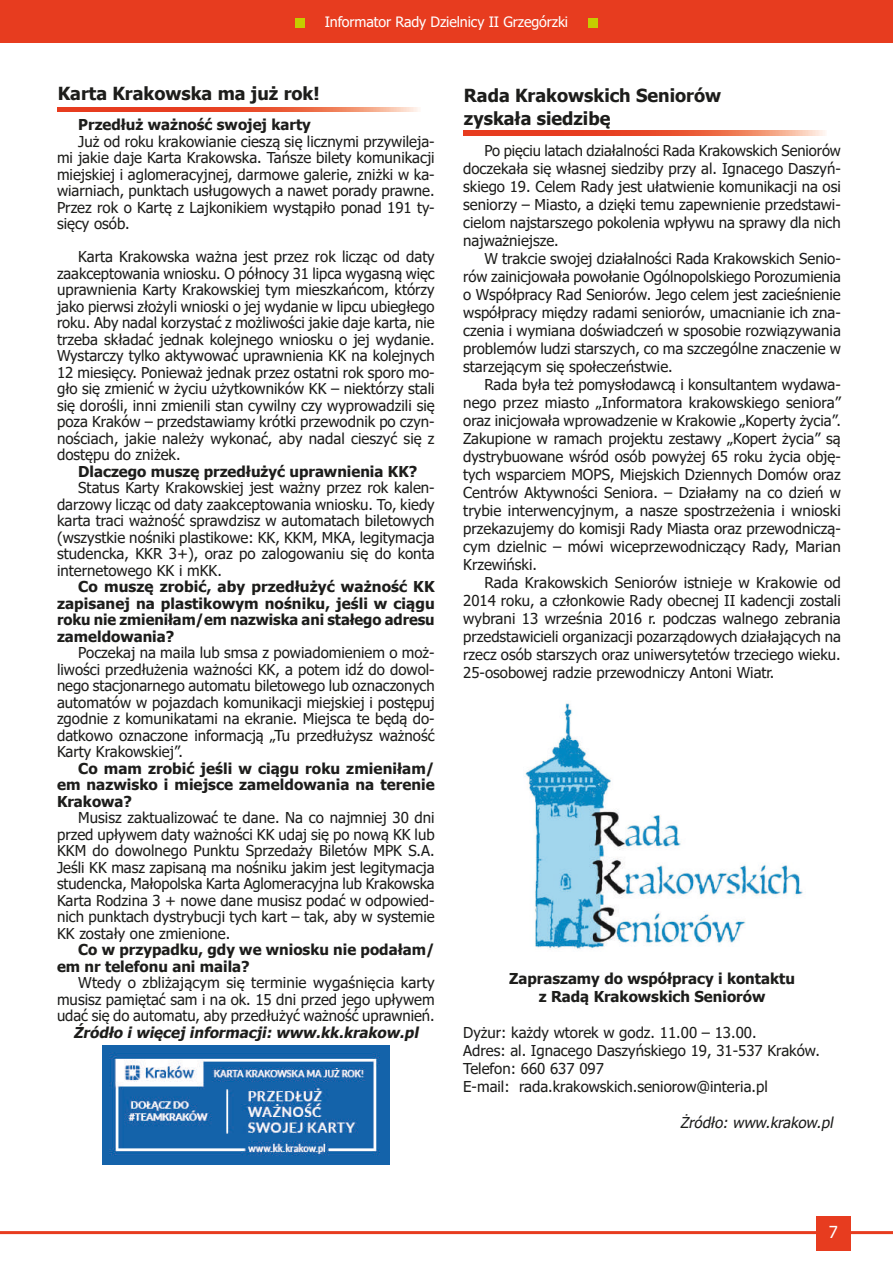
<style>
.page{position:relative;width:893px;height:1263px;background:#fff}
.page>*{position:absolute;margin:0;border:0;box-sizing:border-box;transform-origin:0 0}
.t1{font:700 18px/22.5px "Tahoma";color:#1d1d1b}
.t2{font:16.5px "Tahoma";color:#fff}
.t3{font:15px/16.5px "Tahoma";color:#1d1d1b;text-align:justify}
.t4{font:700 15px/16.5px "Tahoma";color:#1d1d1b;text-align:justify}
.t5{font:italic 700 15px "Tahoma";color:#1d1d1b}
.t6{font:italic 15px "Tahoma";color:#1d1d1b}
.t7{font:14.25px "Tahoma";letter-spacing:-.01em;color:#fff}
</style>
<div class="page">
<div style="left:0;top:0;width:893px;height:43px;background:#e73c1f"></div>
<hr style="left:0;top:1231px;width:893px;height:3px;background:#e73c1f">
<div style="left:816px;top:1216px;width:34px;height:34px;background:#e73c1f"></div>
<div style="left:295px;top:18px;width:10px;height:9px;background:#c5cd00"></div>
<div style="left:588px;top:18px;width:10px;height:9px;background:#c5cd00"></div>
<svg style="left:57px;top:107px;width:363px;height:5px;background:#eb6244"></svg>
<img style="left:102px;top:1045px;width:288px;height:119px">
<svg style="left:464px;top:131px;width:362px;height:4px"></svg>
<img style="left:524px;top:703px;width:279px;height:247px">
<p class="t7" style="left:325px;top:12px;width:245px">Informator Rady Dzielnicy II Grzegórzki</p>
<p class="t1" style="left:58px;top:83px;width:263px">Karta Krakowska ma już rok!</p>
<p class="t4" style="left:78px;top:117px;width:234px">Przedłuż ważność swojej karty</p>
<p class="t3" style="left:57px;top:134px;width:379px;text-indent:21px">Już od roku krakowianie cieszą się licznymi przywileja&shy;mi jakie daje Karta Krakowska. Tańsze bilety komunikacji miejskiej i aglomeracyjnej, darmowe galerie, zniżki w ka&shy;wiarniach, punktach usługowych a nawet porady prawne.<br>Przez rok o Kartę z Lajkonikiem wystąpiło ponad 191 ty&shy;sięcy osób.</p>
<p class="t3" style="left:57px;top:249px;width:379px;text-indent:21px">Karta Krakowska ważna jest przez rok licząc od daty zaakceptowania wniosku. O północy 31 lipca wygasną więc uprawnienia Karty Krakowskiej tym mieszkańcom, którzy jako pierwsi złożyli wnioski o jej wydanie w lipcu ubiegłego roku. Aby nadal korzystać z możliwości jakie daje karta, nie trzeba składać jednak kolejnego wniosku o jej wydanie.<br>Wystarczy tylko aktywować uprawnienia KK na kolejnych 12 miesięcy. Ponieważ jednak przez ostatni rok sporo mo&shy;gło się zmienić w życiu użytkowników KK – niektórzy stali się dorośli, inni zmienili stan cywilny czy wyprowadzili się poza Kraków – przedstawiamy krótki przewodnik po czyn&shy;nościach, jakie należy wykonać, aby nadal cieszyć się z dostępu do zniżek.</p>
<p class="t4" style="left:78px;top:464px;width:340px">Dlaczego muszę przedłużyć uprawnienia KK?</p>
<p class="t3" style="left:57px;top:480px;width:379px;text-indent:21px">Status Karty Krakowskiej jest ważny przez rok kalen&shy;darzowy licząc od daty zaakceptowania wniosku. To, kiedy karta traci ważność sprawdzisz w automatach biletowych (wszystkie nośniki plastikowe: KK, KKM, MKA, legitymacja studencka, KKR 3+), oraz po zalogowaniu się do konta internetowego KK i mKK.</p>
<p class="t4" style="left:57px;top:579px;width:379px;text-indent:21px">Co muszę zrobić, aby przedłużyć ważność KK zapisanej na plastikowym nośniku, jeśli w ciągu roku nie zmieniłam/em nazwiska ani stałego adresu zameldowania?</p>
<p class="t3" style="left:57px;top:645px;width:379px;text-indent:21px">Poczekaj na maila lub smsa z powiadomieniem o moż&shy;liwości przedłużenia ważności KK, a potem idź do dowol&shy;nego stacjonarnego automatu biletowego lub oznaczonych automatów w pojazdach komunikacji miejskiej i postępuj zgodnie z komunikatami na ekranie. Miejsca te będą do&shy;datkowo oznaczone informacją „Tu przedłużysz ważność Karty Krakowskiej”.</p>
<p class="t4" style="left:57px;top:761px;width:379px;text-indent:21px">Co mam zrobić jeśli w ciągu roku zmieniłam/ em nazwisko i miejsce zameldowania na terenie Krakowa?</p>
<p class="t3" style="left:57px;top:810px;width:379px;text-indent:21px">Musisz zaktualizować te dane. Na co najmniej 30 dni przed upływem daty ważności KK udaj się po nową KK lub KKM do dowolnego Punktu Sprzedaży Biletów MPK S.A.<br>Jeśli KK masz zapisaną ma nośniku jakim jest legitymacja studencka, Małopolska Karta Aglomeracyjna lub Krakowska Karta Rodzina 3 + nowe dane musisz podać w odpowied&shy;nich punktach dystrybucji tych kart – tak, aby w systemie KK zostały one zmienione.</p>
<p class="t4" style="left:57px;top:942px;width:379px;text-indent:21px">Co w przypadku, gdy we wniosku nie podałam/ em nr telefonu ani maila?</p>
<p class="t3" style="left:57px;top:975px;width:379px;text-indent:21px">Wtedy o zbliżającym się terminie wygaśnięcia karty musisz pamiętać sam i na ok. 15 dni przed jego upływem udać się do automatu, aby przedłużyć ważność uprawnień.</p>
<p class="t5" style="left:74px;top:1022px;width:350px">Źródło iwięcej informacj i:www.kk.krakow.pl</p>
<p class="t1" style="left:464px;top:85px;width:259px">Rada Krakowskich Seniorów zyskała siedzibę</p>
<p class="t3" style="left:463px;top:142px;width:379px;line-height:18px;text-indent:21px">Po pięciu latach działalności Rada Krakowskich Seniorów doczekała się własnej siedziby przy al. Ignacego Daszyń&shy;skiego 19. Celem Rady jest ułatwienie komunikacji na osi seniorzy – Miasto, a dzięki temu zapewnienie przedstawi&shy;cielom najstarszego pokolenia wpływu na sprawy dla nich najważniejsze.</p>
<p class="t3" style="left:463px;top:250px;width:379px;line-height:18px;text-indent:21px">W trakcie swojej działalności Rada Krakowskich Senio&shy;rów zainicjowała powołanie Ogólnopolskiego Porozumienia o Współpracy Rad Seniorów. Jego celem jest zacieśnienie współpracy między radami seniorów, umacnianie ich zna&shy;czenia i wymiana doświadczeń w sposobie rozwiązywania problemów ludzi starszych, co ma szczególne znaczenie w starzejącym się społeczeństwie.</p>
<p class="t3" style="left:463px;top:376px;width:379px;line-height:18px;text-indent:21px">Rada była też pomysłodawcą i konsultantem wydawa&shy;nego przez miasto „Informatora krakowskiego seniora” oraz inicjowała wprowadzenie w Krakowie „Koperty życia”.<br>Zakupione w ramach projektu zestawy „Kopert życia” są dystrybuowane wśród osób powyżej 65 roku życia obję&shy;tych wsparciem MOPS, Miejskich Dziennych Domów oraz Centrów Aktywności Seniora. – Działamy na co dzień w trybie interwencyjnym, a nasze spostrzeżenia i wnioski przekazujemy do komisji Rady Miasta oraz przewodniczą&shy;cym dzielnic – mówi wiceprzewodniczący Rady, Marian Krzewiński.</p>
<p class="t3" style="left:463px;top:574px;width:379px;line-height:18px;text-indent:21px">Rada Krakowskich Seniorów istnieje w Krakowie od 2014 roku, a członkowie Rady obecnej II kadencji zostali wybrani 13 września 2016 r. podczas walnego zebrania przedstawicieli organizacji pozarządowych działających na rzecz osób starszych oraz uniwersytetów trzeciego wieku.<br>25-osobowej radzie przewodniczy Antoni Wiatr.</p>
<p class="t4" style="left:509px;top:970px;width:287px;line-height:18px;text-align:center">Zapraszamy do współpracy i kontaktu z Radą Krakowskich Seniorów</p>
<p class="t3" style="left:463px;top:1024px;width:358px;line-height:18px;text-align:left">Dyżur: każdy wtorek w godz. 11.00 – 13.00.<br>Adres: al. Ignacego Daszyńskiego 19, 31-537 Kraków.<br>Telefon: 660 637 097<br>E-mail: rada.krakowskich.seniorow@interia.pl</p>
<p class="t6" style="left:680px;top:1112px;width:158px">Żródło:www.krakow.pl</p>
<p class="t2" style="left:829px;top:1221px;width:11px">7</p>
</div>
